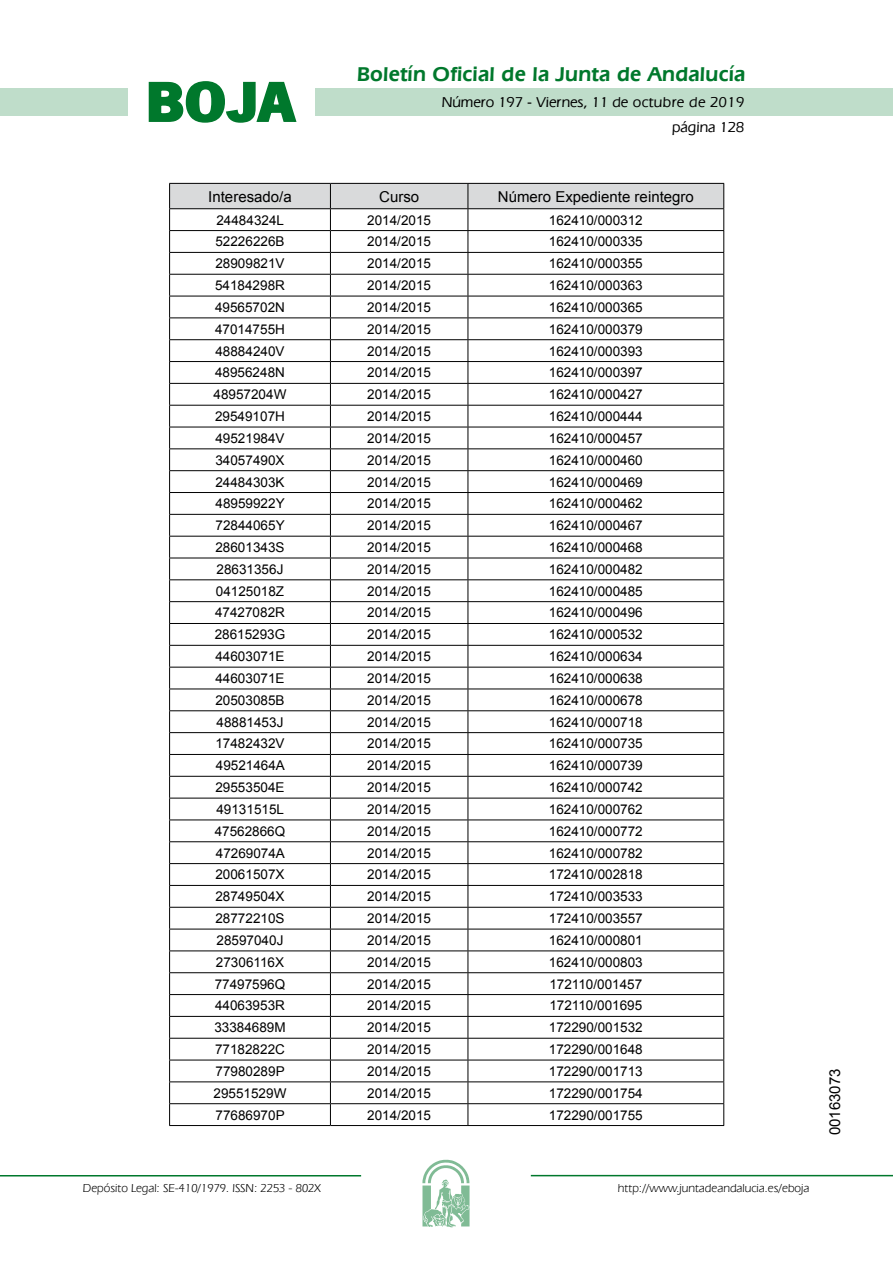
<style>
.page{position:relative;width:893px;height:1263px;background:#fff}
.page>*{position:absolute;margin:0;border:0;box-sizing:border-box;transform-origin:0 0}
.t1{font:700 57.75px "News Got T";color:#00782c;scale:1.14 1}
.t2{font:600 21px "Eras IT Cby BT";letter-spacing:.01em;color:#00782c}
.t3{font:15px "Arial";color:#000}
.t4{font:500 15px/24.5px "Eras IT Cby BT";color:#000;text-align:right}
.t5{font:13.5px "Arial";color:#000}
.t6{font:12px "Eras IT Cby BT";color:#000}
</style>
<div class="page">
<div style="left:315px;top:88px;width:577px;height:28px;background:#bfddca"></div>
<div style="left:0;top:88px;width:128px;height:28px;background:#bfddca"></div>
<hr style="left:0;top:1175px;width:361px;height:2px;background:#00782c">
<svg style="left:422px;top:1159px;width:47px;height:68px"></svg>
<hr style="left:531px;top:1175px;width:361px;height:1px;background:#00782c">
<svg style="left:148px;top:81px;width:149px;height:42px"></svg>
<svg style="left:169px;top:183px;width:555px;height:942px"></svg>
<hr style="left:169px;top:1125px;width:161px;height:1px;background:#000">
<hr style="left:330px;top:1125px;width:138px;height:1px;background:#000">
<hr style="left:468px;top:1125px;width:256px;height:1px;background:#000">
<h1 class="t1" style="left:145px;top:68px;width:133px">BOJA</h1>
<h2 class="t2" style="left:357px;top:62px;width:390px">Boletín Oficial de la Junta de Andalucía</h2>
<p class="t4" style="left:442px;top:90px;width:304px">Número 197 - Viernes, 11 de octubre de 2019 página 128</p>
<p class="t3" style="left:208px;top:186px;width:85px">Interesado/a</p>
<p class="t3" style="left:379px;top:186px;width:42px">Curso</p>
<p class="t3" style="left:498px;top:186px;width:197px">Número Expediente reintegro</p>
<p class="t5" style="left:216px;top:211px;width:69px">24484324L</p>
<p class="t5" style="left:367px;top:211px;width:65px">2014/2015</p>
<p class="t5" style="left:549px;top:211px;width:95px">162410/000312</p>
<p class="t5" style="left:215px;top:233px;width:71px">52226226B</p>
<p class="t5" style="left:367px;top:233px;width:65px">2014/2015</p>
<p class="t5" style="left:549px;top:233px;width:95px">162410/000335</p>
<p class="t5" style="left:215px;top:255px;width:71px">28909821V</p>
<p class="t5" style="left:367px;top:255px;width:65px">2014/2015</p>
<p class="t5" style="left:549px;top:255px;width:95px">162410/000355</p>
<p class="t5" style="left:215px;top:276px;width:71px">54184298R</p>
<p class="t5" style="left:367px;top:276px;width:65px">2014/2015</p>
<p class="t5" style="left:549px;top:276px;width:95px">162410/000363</p>
<p class="t5" style="left:215px;top:298px;width:71px">49565702N</p>
<p class="t5" style="left:367px;top:298px;width:65px">2014/2015</p>
<p class="t5" style="left:549px;top:298px;width:95px">162410/000365</p>
<p class="t5" style="left:215px;top:320px;width:71px">47014755H</p>
<p class="t5" style="left:367px;top:320px;width:65px">2014/2015</p>
<p class="t5" style="left:549px;top:320px;width:95px">162410/000379</p>
<p class="t5" style="left:215px;top:342px;width:71px">48884240V</p>
<p class="t5" style="left:367px;top:342px;width:65px">2014/2015</p>
<p class="t5" style="left:549px;top:342px;width:95px">162410/000393</p>
<p class="t5" style="left:215px;top:364px;width:71px">48956248N</p>
<p class="t5" style="left:367px;top:364px;width:65px">2014/2015</p>
<p class="t5" style="left:549px;top:364px;width:95px">162410/000397</p>
<p class="t5" style="left:213px;top:386px;width:74px">48957204W</p>
<p class="t5" style="left:367px;top:386px;width:65px">2014/2015</p>
<p class="t5" style="left:549px;top:386px;width:95px">162410/000427</p>
<p class="t5" style="left:215px;top:407px;width:71px">29549107H</p>
<p class="t5" style="left:367px;top:407px;width:65px">2014/2015</p>
<p class="t5" style="left:549px;top:407px;width:95px">162410/000444</p>
<p class="t5" style="left:215px;top:429px;width:71px">49521984V</p>
<p class="t5" style="left:367px;top:429px;width:65px">2014/2015</p>
<p class="t5" style="left:549px;top:429px;width:95px">162410/000457</p>
<p class="t5" style="left:215px;top:451px;width:71px">34057490X</p>
<p class="t5" style="left:367px;top:451px;width:65px">2014/2015</p>
<p class="t5" style="left:549px;top:451px;width:95px">162410/000460</p>
<p class="t5" style="left:215px;top:473px;width:71px">24484303K</p>
<p class="t5" style="left:367px;top:473px;width:65px">2014/2015</p>
<p class="t5" style="left:549px;top:473px;width:95px">162410/000469</p>
<p class="t5" style="left:215px;top:495px;width:71px">48959922Y</p>
<p class="t5" style="left:367px;top:495px;width:65px">2014/2015</p>
<p class="t5" style="left:549px;top:495px;width:95px">162410/000462</p>
<p class="t5" style="left:215px;top:517px;width:71px">72844065Y</p>
<p class="t5" style="left:367px;top:517px;width:65px">2014/2015</p>
<p class="t5" style="left:549px;top:517px;width:95px">162410/000467</p>
<p class="t5" style="left:215px;top:538px;width:71px">28601343S</p>
<p class="t5" style="left:367px;top:538px;width:65px">2014/2015</p>
<p class="t5" style="left:549px;top:538px;width:95px">162410/000468</p>
<p class="t5" style="left:216px;top:560px;width:68px">28631356J</p>
<p class="t5" style="left:367px;top:560px;width:65px">2014/2015</p>
<p class="t5" style="left:549px;top:560px;width:95px">162410/000482</p>
<p class="t5" style="left:216px;top:582px;width:70px">04125018Z</p>
<p class="t5" style="left:367px;top:582px;width:65px">2014/2015</p>
<p class="t5" style="left:549px;top:582px;width:95px">162410/000485</p>
<p class="t5" style="left:215px;top:604px;width:71px">47427082R</p>
<p class="t5" style="left:367px;top:604px;width:65px">2014/2015</p>
<p class="t5" style="left:549px;top:604px;width:95px">162410/000496</p>
<p class="t5" style="left:215px;top:626px;width:72px">28615293G</p>
<p class="t5" style="left:367px;top:626px;width:65px">2014/2015</p>
<p class="t5" style="left:549px;top:626px;width:95px">162410/000532</p>
<p class="t5" style="left:215px;top:648px;width:71px">44603071E</p>
<p class="t5" style="left:367px;top:648px;width:65px">2014/2015</p>
<p class="t5" style="left:549px;top:648px;width:95px">162410/000634</p>
<p class="t5" style="left:215px;top:669px;width:71px">44603071E</p>
<p class="t5" style="left:367px;top:669px;width:65px">2014/2015</p>
<p class="t5" style="left:549px;top:669px;width:95px">162410/000638</p>
<p class="t5" style="left:215px;top:691px;width:71px">20503085B</p>
<p class="t5" style="left:367px;top:691px;width:65px">2014/2015</p>
<p class="t5" style="left:549px;top:691px;width:95px">162410/000678</p>
<p class="t5" style="left:216px;top:713px;width:68px">48881453J</p>
<p class="t5" style="left:367px;top:713px;width:65px">2014/2015</p>
<p class="t5" style="left:549px;top:713px;width:95px">162410/000718</p>
<p class="t5" style="left:215px;top:735px;width:71px">17482432V</p>
<p class="t5" style="left:367px;top:735px;width:65px">2014/2015</p>
<p class="t5" style="left:549px;top:735px;width:95px">162410/000735</p>
<p class="t5" style="left:216px;top:757px;width:71px">49521464A</p>
<p class="t5" style="left:367px;top:757px;width:65px">2014/2015</p>
<p class="t5" style="left:549px;top:757px;width:95px">162410/000739</p>
<p class="t5" style="left:215px;top:779px;width:71px">29553504E</p>
<p class="t5" style="left:367px;top:779px;width:65px">2014/2015</p>
<p class="t5" style="left:549px;top:779px;width:95px">162410/000742</p>
<p class="t5" style="left:216px;top:800px;width:69px">49131515L</p>
<p class="t5" style="left:367px;top:800px;width:65px">2014/2015</p>
<p class="t5" style="left:549px;top:800px;width:95px">162410/000762</p>
<p class="t5" style="left:215px;top:822px;width:72px">47562866Q</p>
<p class="t5" style="left:367px;top:822px;width:65px">2014/2015</p>
<p class="t5" style="left:549px;top:822px;width:95px">162410/000772</p>
<p class="t5" style="left:216px;top:844px;width:71px">47269074A</p>
<p class="t5" style="left:367px;top:844px;width:65px">2014/2015</p>
<p class="t5" style="left:549px;top:844px;width:95px">162410/000782</p>
<p class="t5" style="left:215px;top:866px;width:71px">20061507X</p>
<p class="t5" style="left:367px;top:866px;width:65px">2014/2015</p>
<p class="t5" style="left:549px;top:866px;width:95px">172410/002818</p>
<p class="t5" style="left:215px;top:888px;width:71px">28749504X</p>
<p class="t5" style="left:367px;top:888px;width:65px">2014/2015</p>
<p class="t5" style="left:549px;top:888px;width:95px">172410/003533</p>
<p class="t5" style="left:215px;top:910px;width:71px">28772210S</p>
<p class="t5" style="left:367px;top:910px;width:65px">2014/2015</p>
<p class="t5" style="left:549px;top:910px;width:95px">172410/003557</p>
<p class="t5" style="left:216px;top:931px;width:68px">28597040J</p>
<p class="t5" style="left:367px;top:931px;width:65px">2014/2015</p>
<p class="t5" style="left:549px;top:931px;width:95px">162410/000801</p>
<p class="t5" style="left:216px;top:953px;width:70px">27306116X</p>
<p class="t5" style="left:367px;top:953px;width:65px">2014/2015</p>
<p class="t5" style="left:549px;top:953px;width:95px">162410/000803</p>
<p class="t5" style="left:215px;top:975px;width:72px">77497596Q</p>
<p class="t5" style="left:367px;top:975px;width:65px">2014/2015</p>
<p class="t5" style="left:549px;top:975px;width:94px">172110/001457</p>
<p class="t5" style="left:215px;top:997px;width:71px">44063953R</p>
<p class="t5" style="left:367px;top:997px;width:65px">2014/2015</p>
<p class="t5" style="left:549px;top:997px;width:94px">172110/001695</p>
<p class="t5" style="left:214px;top:1019px;width:73px">33384689M</p>
<p class="t5" style="left:367px;top:1019px;width:65px">2014/2015</p>
<p class="t5" style="left:549px;top:1019px;width:95px">172290/001532</p>
<p class="t5" style="left:215px;top:1040px;width:71px">77182822C</p>
<p class="t5" style="left:367px;top:1040px;width:65px">2014/2015</p>
<p class="t5" style="left:549px;top:1040px;width:95px">172290/001648</p>
<p class="t5" style="left:215px;top:1062px;width:71px">77980289P</p>
<p class="t5" style="left:367px;top:1062px;width:65px">2014/2015</p>
<p class="t5" style="left:549px;top:1062px;width:95px">172290/001713</p>
<p class="t5" style="left:213px;top:1084px;width:74px">29551529W</p>
<p class="t5" style="left:367px;top:1084px;width:65px">2014/2015</p>
<p class="t5" style="left:549px;top:1084px;width:95px">172290/001754</p>
<p class="t5" style="left:215px;top:1106px;width:71px">77686970P</p>
<p class="t5" style="left:367px;top:1106px;width:65px">2014/2015</p>
<p class="t5" style="left:549px;top:1106px;width:95px">172290/001755</p>
<p class="t6" style="left:83px;top:1181px;width:239px">Depósito Legal: SE-410/1979. ISSN: 2253 - 802X</p>
<p class="t6" style="left:618px;top:1181px;width:193px">http://www.juntadeandalucia.es/eboja</p>
<p class="t3" style="left:825px;top:1135px;width:68px;rotate:-90deg">00163073</p>
</div>
